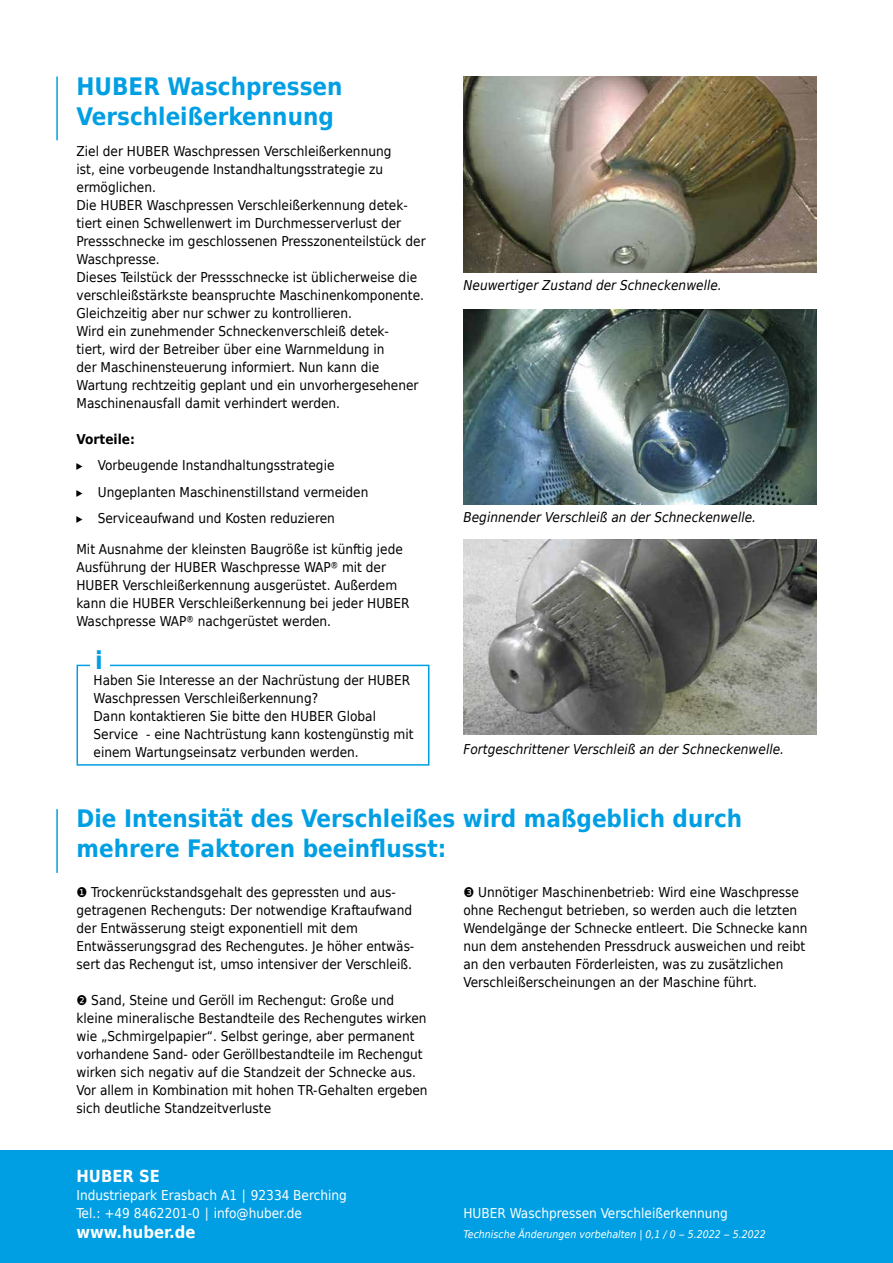
<style>
.page{position:relative;width:893px;height:1263px;background:#fff}
.page>*{position:absolute;margin:0;border:0;box-sizing:border-box;transform-origin:0 0}
.t1{font:700 24px/30px "Huber Tec";color:#009fe3}
.t2{font:700 16.5px "Huber Tec";color:#fff}
.t3{font:13.5px/18px "Huber Tec";color:#000}
.t4{font:italic 13.5px "Huber Tec";color:#000}
.t5{font:13.5px/18px "Huber Tec";color:#fff}
.t6{font:700 13.5px "Huber Tec";color:#000}
.t7{font:italic 10.5px "Huber Tec";color:#fff}
</style>
<div class="page">
<div style="left:0;top:1151px;width:893px;height:112px;background:#009fe3"></div>
<hr style="left:56px;top:77px;width:2px;height:63px;background:#009fe3">
<hr style="left:56px;top:809px;width:2px;height:64px;background:#009fe3">
<img style="left:463px;top:77px;width:353px;height:195px">
<img style="left:463px;top:309px;width:353px;height:196px">
<img style="left:463px;top:539px;width:353px;height:196px">
<div style="left:77px;top:665px;width:352px;height:101px;border:2px solid #009fe3"></div>
<div style="left:90px;top:651px;width:20px;height:24px;background:#fff"></div>
<h1 class="t1" style="left:77px;top:70px;width:268px">HUBER Waschpressen<br>Verschleißerkennung</h1>
<p class="t3" style="left:77px;top:141px;width:351px">Ziel der HUBER Waschpressen Verschleißerkennung<br>ist, eine vorbeugende Instandhaltungsstrategie zu ermöglichen.<br>Die HUBER Waschpressen Verschleißerkennung detek&shy;tiert einen Schwellenwert im Durchmesserverlust der Pressschnecke im geschlossenen Presszonenteilstück der Waschpresse.<br>Dieses Teilstück der Pressschnecke ist üblicherweise die verschleißstärkste beanspruchte Maschinenkomponente.<br>Gleichzeitig aber nur schwer zu kontrollieren.<br>Wird ein zunehmender Schneckenverschleiß detek-<br>tiert, wird der Betreiber über eine Warnmeldung in<br>der Maschinensteuerung informiert. Nun kann die Wartung rechtzeitig geplant und ein unvorhergesehener Maschinenausfall damit verhindert werden.</p>
<p class="t6" style="left:77px;top:428px;width:60px">Vorteile:</p>
<p class="t3" style="left:77px;top:451px;width:293px;line-height:26.5px">▸ Vorbeugende Instandhaltungsstrategie<br>▸ Ungeplanten Maschinenstillstand vermeiden ▸ Serviceaufwand und Kosten reduzieren</p>
<p class="t3" style="left:76px;top:539px;width:335px">Mit Ausnahme der kleinsten Baugröße ist künftig jede Ausführung der HUBER Waschpresse WAP® mit der HUBER Verschleißerkennung ausgerüstet. Außerdem kann die HUBER Verschleißerkennung bei jeder HUBER Waschpresse WAP® nachgerüstet werden.</p>
<p class="t3" style="left:94px;top:670px;width:321px">Haben Sie Interesse an der Nachrüstung der HUBER Waschpressen Verschleißerkennung?<br>Dann kontaktieren Sie bitte den HUBER Global Service - eine Nachtrüstung kann kostengünstig mit einem Wartungseinsatz verbunden werden.</p>
<p class="t4" style="left:463px;top:275px;width:260px">Neuwertiger Zustand der Schneckenwelle.</p>
<p class="t4" style="left:463px;top:507px;width:294px">Beginnender Verschleiß an der Schneckenwelle.</p>
<p class="t4" style="left:463px;top:739px;width:322px">Fortgeschrittener Verschleiß an der Schneckenwelle.</p>
<h1 class="t1" style="left:77px;top:803px;width:667px">Die Intensität des Verschleißes wird maßgeblich durch mehrere Faktoren beeinflusst:</h1>
<p class="t3" style="left:463px;top:882px;width:345px">❸ Unnötiger Maschinenbetrieb: Wird eine Waschpresse ohne Rechengut betrieben, so werden auch die letzten Wendelgänge der Schnecke entleert. Die Schnecke kann nun dem anstehenden Pressdruck ausweichen und reibt an den verbauten Förderleisten, was zu zusätzlichen Verschleißerscheinungen an der Maschine führt.</p>
<p class="t3" style="left:77px;top:882px;width:339px">❶ Trockenrückstandsgehalt des gepressten und aus&shy;getragenen Rechenguts: Der notwendige Kraftaufwand der Entwässerung steigt exponentiell mit dem Entwässerungsgrad des Rechengutes. Je höher entwäs&shy;sert das Rechengut ist, umso intensiver der Verschleiß.</p>
<p class="t3" style="left:77px;top:990px;width:353px">❷ Sand, Steine und Geröll im Rechengut: Große und kleine mineralische Bestandteile des Rechengutes wirken wie „Schmirgelpapier“. Selbst geringe, aber permanent vorhandene Sand- oder Geröllbestandteile im Rechengut wirken sich negativ auf die Standzeit der Schnecke aus.<br>Vor allem in Kombination mit hohen TR-Gehalten ergeben sich deutliche Standzeitverluste</p>
<p class="t2" style="left:77px;top:1162px;width:85px">HUBER SE</p>
<p class="t5" style="left:77px;top:1185px;width:272px">Industriepark Erasbach A1 ∣ 92334 Berching<br>Tel.: +49 8462201-0 ∣ info@huber.de</p>
<p class="t2" style="left:77px;top:1218px;width:120px">www.huber.de</p>
<p class="t5" style="left:463px;top:1203px;width:266px">HUBER Waschpressen Verschleißerkennung</p>
<p class="t7" style="left:463px;top:1226px;width:304px">Technische Änderungen vorbehalten | 0,1 / 0 – 5.2022 – 5.2022</p>
</div>
